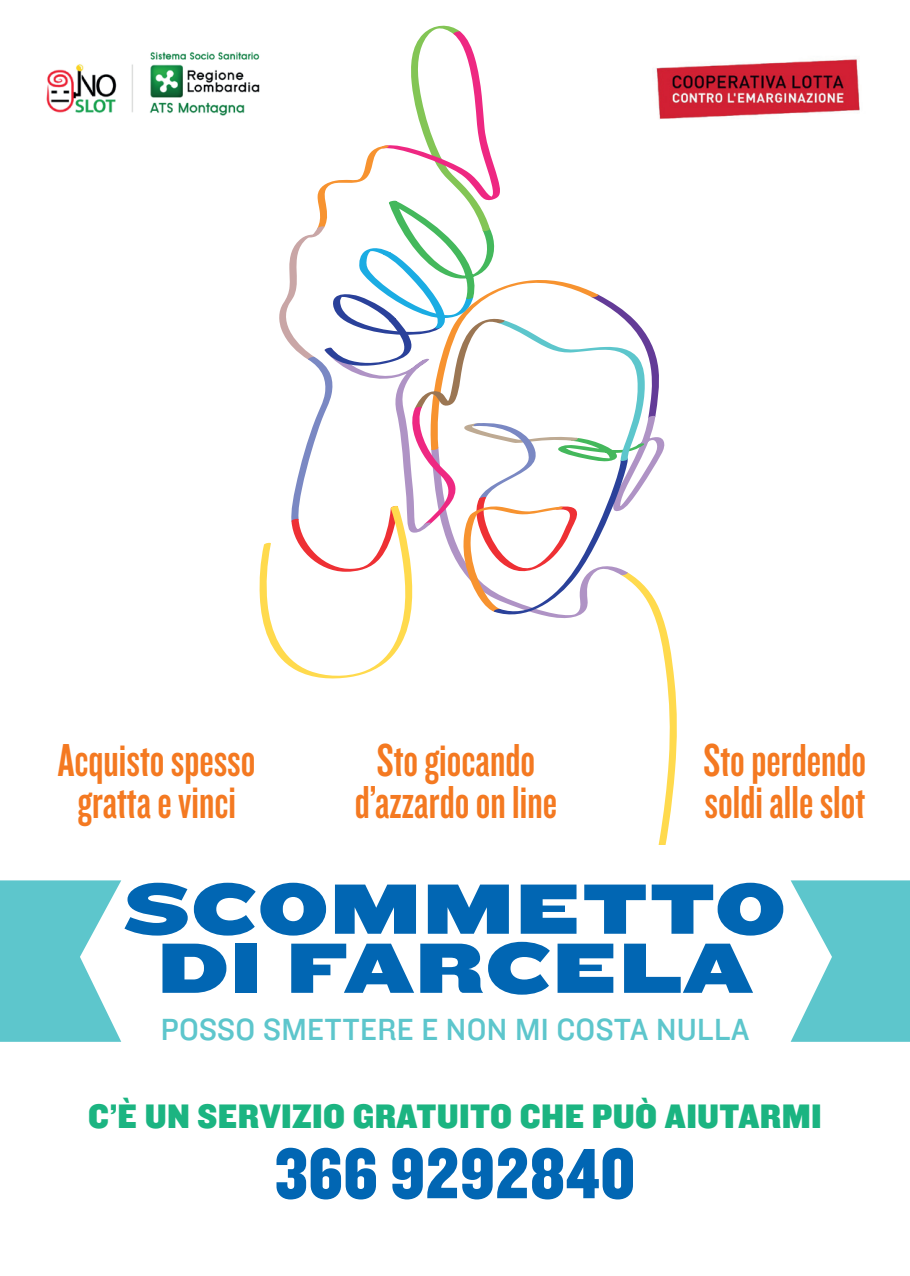
<style>
.page{position:relative;width:910px;height:1276px;background:#fff}
.page>*{position:absolute;margin:0;border:0;box-sizing:border-box;transform-origin:0 0}
.t1{font:73.8px/59.1px "Knockout HTF74 Full Sumo";color:#0166b3;text-align:center}
.t2{font:73.8px "Knockout HTF70 Full Welterwt";color:#0166b3}
.t3{font:48px/42px "Knockout HTF48 Featherweight";color:#f47921;text-align:center}
.t4{font:35.4px "Knockout HTF71 Full Middlewt";letter-spacing:.01em;color:#1bb481}
.t5{font:31.8px "Knockout HTF31 Junior Middlewt";letter-spacing:.01em;color:#5dc6cc}
</style>
<div class="page">
<svg style="left:259px;top:25px;width:418px;height:820px"></svg>
<svg style="left:791px;top:880px;width:119px;height:162px"></svg>
<svg style="left:0;top:880px;width:121px;height:162px"></svg>
<img style="left:652px;top:51px;width:208px;height:77px">
<img style="left:46px;top:25px;width:232px;height:125px">
<p class="t3" style="left:58px;top:740px;width:199px">Acquisto spesso gratta e vinci</p>
<p class="t3" style="left:704px;top:740px;width:164px;text-align:left">Sto perdendo soldi alle slot</p>
<p class="t3" style="left:355px;top:740px;width:204px">Sto giocando d’azzardo on line</p>
<h1 class="t1" style="left:124px;top:880px;width:664px">SCOMMETTO<br>DI FARCELA</h1>
<p class="t5" style="left:161px;top:1012px;width:590px">POSSO SMETTERE E NON MI COSTA NULLA</p>
<p class="t4" style="left:88px;top:1097px;width:735px">C’È UN SERVIZIO GRATUITO CHE PUÒ AIUTARMI</p>
<h1 class="t2" style="left:274px;top:1135px;width:363px">366 9292840</h1>
</div>
